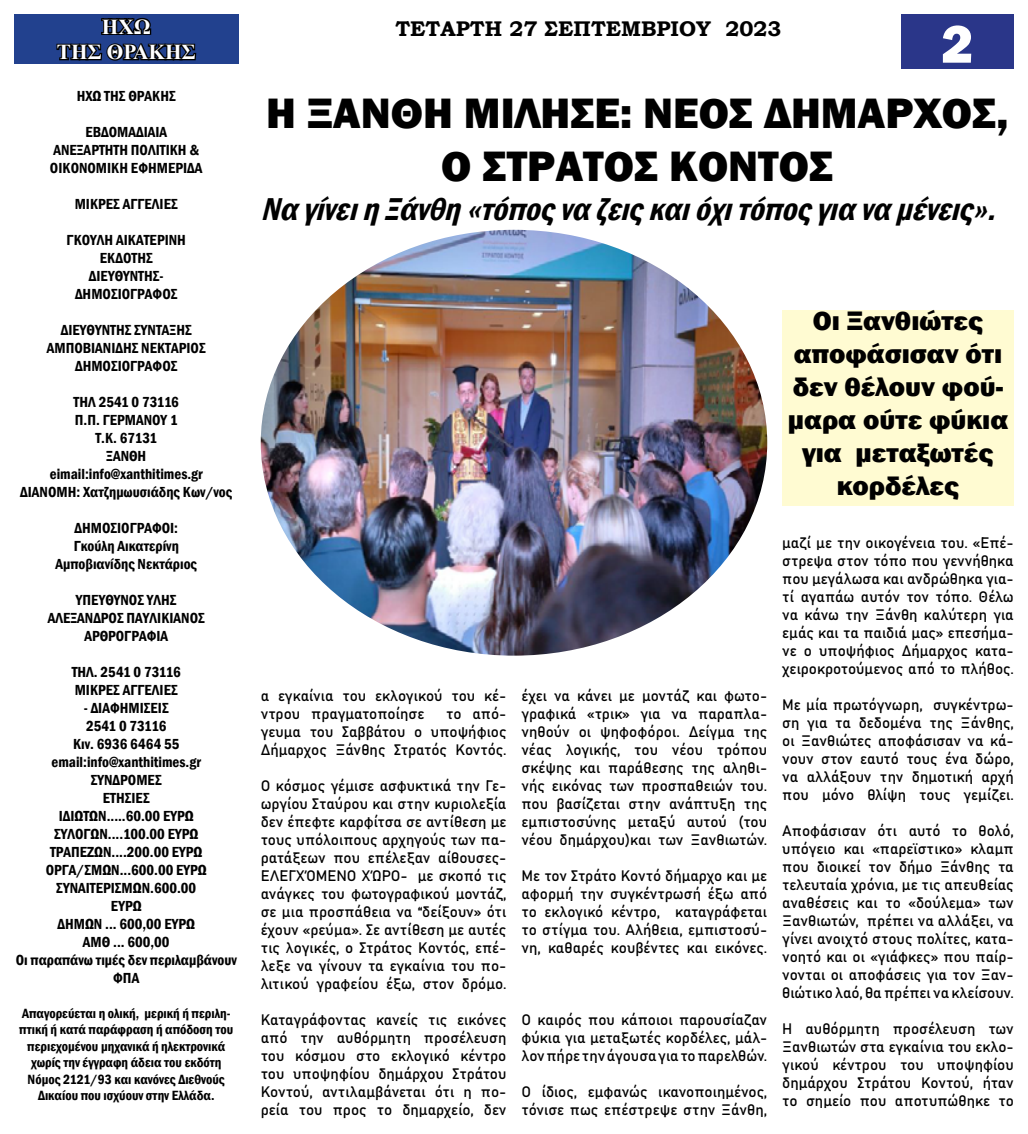
<style>
.page{position:relative;width:1028px;height:1134px;background:#fff}
.page>*{position:absolute;margin:0;border:0;box-sizing:border-box;transform-origin:0 0}
.t1{font:800 55px "Franklin Gothic";color:#fff}
.t2{font:800 43.75px/52.5px "Franklin Gothic";color:#000;text-align:center}
.t3{font:italic 600 condensed 32.5px "Franklin Gothic";color:#000}
.t4{font:800 27.5px/33px "Franklin Gothic";color:#000;text-align:center}
.t5{font:700 21.25px "Bookman Old Style";color:#000}
.t6{font:700 21.25px/25.5px "Times New Roman";color:#fff;text-align:center}
.t7{font:15px/18px "Bahnschrift";color:#000;text-align:justify}
.t8{font:600 condensed 15px/18px "Franklin Gothic";color:#000;text-align:center}
.t9{font:600 condensed 13.75px/16.5px "Franklin Gothic";color:#000;text-align:center}
</style>
<div class="page">
<div style="left:14px;top:14px;width:224px;height:50px;background:#22418e"></div>
<svg style="left:56px;top:18px;width:141px;height:43px"></svg>
<div style="left:901px;top:14px;width:112px;height:55px;background:#2a3689"></div>
<img style="left:261px;top:230px;width:506px;height:426px">
<div style="left:782px;top:311px;width:231px;height:195px;background:#fffbd2"></div>
<h3 class="t6" style="left:57px;top:13px;width:140px">ΗΧΩ<br>ΤΗΣ ΘΡΑΚΗΣ</h3>
<h3 class="t5" style="left:395px;top:14px;width:387px">ΤΕΤΑΡΤΗ 27 ΣΕΠΤΕΜΒΡΙΟΥ 2023</h3>
<h1 class="t1" style="left:941px;top:9px;width:34px">2</h1>
<p class="t8" style="left:77px;top:87px;width:101px">ΗΧΩ ΤΗΣ ΘΡΑΚΗΣ</p>
<p class="t8" style="left:50px;top:123px;width:154px">ΕΒΔΟΜΑΔΙΑΙΑ<br>ΑΝΕΞΑΡΤΗΤΗ ΠΟΛΙΤΙΚΗ &amp;<br>ΟΙΚΟΝΟΜΙΚΗ ΕΦΗΜΕΡΙΔΑ</p>
<p class="t8" style="left:75px;top:195px;width:105px">ΜΙΚΡΕΣ ΑΓΓΕΛΙΕΣ</p>
<p class="t8" style="left:67px;top:231px;width:121px">ΓΚΟΥΛΗ ΑΙΚΑΤΕΡΙΝΗ<br>ΕΚΔΟΤΗΣ<br>ΔΙΕΥΘΥΝΤΗΣ-<br>ΔΗΜΟΣΙΟΓΡΑΦΟΣ</p>
<p class="t8" style="left:47px;top:321px;width:160px">ΔΙΕΥΘΥΝΤΗΣ ΣΥΝΤΑΞΗΣ<br>ΑΜΠΟΒΙΑΝΙΔΗΣ ΝΕΚΤΑΡΙΟΣ<br>ΔΗΜΟΣΙΟΓΡΑΦΟΣ</p>
<p class="t8" style="left:20px;top:393px;width:214px">ΤΗΛ 2541 0 73116<br>Π.Π. ΓΕΡΜΑΝΟΥ 1<br>Τ.Κ. 67131<br>ΞΑΝΘΗ<br>eimail:info@xanthitimes.gr<br>ΔΙΑΝΟΜΗ: Χατζημωυσιάδης Κων/νος</p>
<p class="t8" style="left:55px;top:519px;width:143px">ΔΗΜΟΣΙΟΓΡΑΦΟI:<br>Γκούλη Αικατερίνη<br>Αμποβιανίδης Νεκτάριος</p>
<p class="t8" style="left:48px;top:591px;width:159px">ΥΠΕΥΘΥΝΟΣ ΥΛΗΣ<br>ΑΛΕΞΑΝΔΡΟΣ ΠΑΥΛΙΚΙΑΝΟΣ<br>ΑΡΘΡΟΓΡΑΦΙΑ</p>
<p class="t8" style="left:72px;top:663px;width:111px;text-align:left">ΤΗΛ. 2541 0 73116<br>ΜΙΚΡΕΣ ΑΓΓΕΛΙΕΣ</p>
<p class="t8" style="left:16px;top:699px;width:223px">- ΔΙΑΦΗΜΙΣΕΙΣ<br>2541 0 73116<br>Κιν. 6936 6464 55 email:info@xanthitimes.gr<br>ΣΥΝΔΡΟΜΕΣ<br>ΕΤΗΣΙΕΣ<br>ΙΔΙΩΤΩΝ.....60.00 ΕΥΡΩ<br>ΣΥΛΟΓΩΝ....100.00 ΕΥΡΩ<br>ΤΡΑΠΕΖΩΝ....200.00 ΕΥΡΩ<br>ΟΡΓΑ/ΣΜΩΝ...600.00 ΕΥΡΩ<br>ΣΥΝΑΙΤΕΡΙΣΜΩΝ.600.00<br>ΕΥΡΩ<br>ΔΗΜΩΝ ... 600,00 ΕΥΡΩ<br>ΑΜΘ ... 600,00<br>Οι παραπάνω τιμές δεν περιλαμβάνουν<br>ΦΠΑ</p>
<p class="t9" style="left:19px;top:1004px;width:215px">Απαγορεύεται η ολική, μερική ή περιλη&shy;πτική ή κατά παράφραση ή απόδοση του περιεχομένου μηχανικά ή ηλεκτρονικά χωρίς την έγγραφη άδεια του εκδότη Νόμος 2121/93 και κανόνες Διεθνούς Δικαίου που ισχύουν στην Ελλάδα.</p>
<h2 class="t2" style="left:266px;top:87px;width:743px">Η ΞΑΝΘΗ ΜΙΛΗΣΕ: ΝΕΟΣ ΔΗΜΑΡΧΟΣ,<br>Ο ΣΤΡΑΤΟΣ ΚΟΝΤΟΣ</h2>
<h3 class="t3" style="left:261px;top:187px;width:746px">ΝαγίνειηΞάνθη«τόποςναζειςκαιόχιτόποςγιαναμένεις».</h3>
<h3 class="t4" style="left:787px;top:304px;width:222px">Οι Ξανθιώτες αποφάσισαν ότι δεν θέλουν φού&shy;μαρα ούτε φύκια για μεταξωτές κορδέλες</h3>
<p class="t7" style="left:782px;top:532px;width:233px">μαζί με την οικογένεια του. «Επέ&shy;στρεψα στον τόπο που γεννήθηκα που μεγάλωσα και ανδρώθηκα για&shy;τί αγαπάω αυτόν τον τόπο. Θέλω να κάνω την Ξάνθη καλύτερη για εμάς και τα παιδιά μας» επεσήμα&shy;νε ο υποψήφιος Δήμαρχος κατα&shy;χειροκροτούμενος από το πλήθος.</p>
<p class="t7" style="left:782px;top:694px;width:233px">Με μία πρωτόγνωρη, συγκέντρω&shy;ση για τα δεδομένα της Ξάνθης, οι Ξανθιώτες αποφάσισαν να κά&shy;νουν στον εαυτό τους ένα δώρο, να αλλάξουν την δημοτική αρχή που μόνο θλίψη τους γεμίζει.</p>
<p class="t7" style="left:782px;top:820px;width:233px">Αποφάσισαν ότι αυτό το θολό, υπόγειο και «παρεϊστικο» κλαμπ που διοικεί τον δήμο Ξάνθης τα τελευταία χρόνια, με τις απευθείας αναθέσεις και το «δούλεμα» των Ξανθιωτών, πρέπει να αλλάξει, να γίνει ανοιχτό στους πολίτες, κατα&shy;νοητό και οι «γιάφκες» που παίρ&shy;νονται οι αποφάσεις για τον Ξαν&shy;θιώτικο λαό, θα πρέπει να κλείσουν.</p>
<p class="t7" style="left:782px;top:1018px;width:233px">Η αυθόρμητη προσέλευση των Ξανθιωτών στα εγκαίνια του εκλο&shy;γικού κέντρου του υποψηφίου δημάρχου Στράτου Κοντού, ήταν το σημείο που αποτυπώθηκε το</p>
<p class="t7" style="left:261px;top:686px;width:247px">α εγκαίνια του εκλογικού του κέ&shy;ντρου πραγματοποίησε</p>
<p class="t7" style="left:521px;top:686px;width:247px">έχει να κάνει με μοντάζ και φωτο&shy;γραφικά «τρικ» για να παραπλα&shy;νηθούν οι ψηφοφόροι. Δείγμα της νέας λογικής, του νέου τρόπου σκέψης και παράθεσης της αληθι&shy;νής εικόνας των προσπαθειών του. που βασίζεται στην ανάπτυξη της εμπιστοσύνης μεταξύ αυτού (του νέου δημάρχου)και των Ξανθιωτών.</p>
<p class="t7" style="left:521px;top:866px;width:247px">Με τον Στράτο Κοντό δήμαρχο και με αφορμή την συγκέντρωσή έξω από το εκλογικό κέντρο, καταγράφεται το στίγμα του. Αλήθεια, εμπιστοσύ&shy;νη, καθαρές κουβέντες και εικόνες.</p>
<p class="t7" style="left:261px;top:704px;width:247px;text-indent:185px">το από&shy;γευμα του Σαββάτου ο υποψήφιος Δήμαρχος Ξάνθης Στρατός Κοντός.</p>
<p class="t7" style="left:261px;top:776px;width:247px">Ο κόσμος γέμισε ασφυκτικά την Γε&shy;ωργίου Σταύρου και στην κυριολεξία δεν έπεφτε καρφίτσα σε αντίθεση με τους υπόλοιπους αρχηγούς των πα&shy;ρατάξεων που επέλεξαν αίθουσες-ΕΛΕΓΧΌΜΕΝΟ ΧΏΡΟ- με σκοπό τις ανάγκες του φωτογραφικού μοντάζ, σε μια προσπάθεια να “δείξουν» ότι έχουν «ρεύμα». Σε αντίθεση με αυτές τις λογικές, ο Στράτος Κοντός, επέ&shy;λεξε να γίνουν τα εγκαίνια του πο&shy;λιτικού γραφείου έξω, στον δρόμο.</p>
<p class="t7" style="left:261px;top:1010px;width:247px">Καταγράφοντας κανείς τις εικόνες από την αυθόρμητη προσέλευση του κόσμου στο εκλογικό κέντρο του υποψηφίου δημάρχου Στράτου Κοντού, αντιλαμβάνεται ότι η πο&shy;ρεία του προς το δημαρχείο, δεν</p>
<p class="t7" style="left:521px;top:1010px;width:247px">Ο καιρός που κάποιοι παρουσίαζαν φύκια για μεταξωτές κορδέλες, μάλ&shy;λον πήρε την άγουσα για το παρελθών.</p>
<p class="t7" style="left:521px;top:1082px;width:247px">Ο ίδιος, εμφανώς ικανοποιημένος, τόνισε πως επέστρεψε στην Ξάνθη,</p>
</div>
